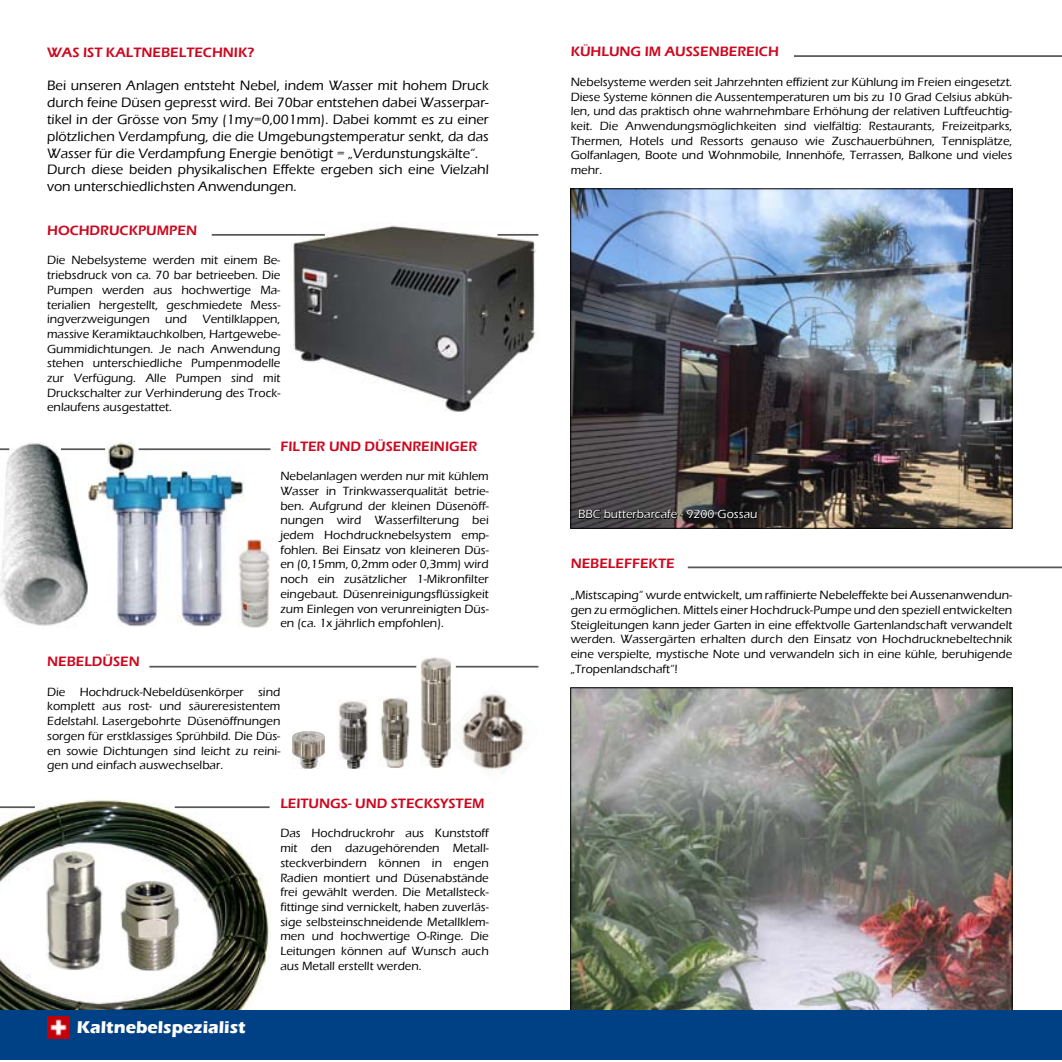
<style>
.page{position:relative;width:1062px;height:1062px;background:#fff}
.page>*{position:absolute;margin:0;border:0;box-sizing:border-box;transform-origin:0 0}
.t1{font:700 17.5px "Eras ITC";color:#fff}
.t2{font:500 14px/16.8px "Eras ITC";color:#000}
.t3{font:600 14px "Eras ITC";color:#cd071e}
.t4{font:500 12.25px/14.7px "Eras ITC";color:#000;text-align:justify}
.t5{font:500 12.25px "Eras ITC";color:#fff}
</style>
<div class="page">
<hr style="left:794px;top:55px;width:268px;height:2px;background:#58585a">
<hr style="left:688px;top:566px;width:374px;height:2px;background:#58585a">
<img style="left:572px;top:689px;width:438px;height:320px">
<img style="left:572px;top:191px;width:438px;height:335px">
<div style="left:570px;top:189px;width:442px;height:339px;border:1px solid #000"></div>
<div style="left:531px;top:1009px;width:531px;height:50px;background:#004186"></div>
<svg style="left:578px;top:509px;width:179px;height:10px;background:#1f1e1f"></svg>
<img style="left:0;top:799px;width:269px;height:210px">
<img style="left:45px;top:849px;width:59px;height:121px">
<img style="left:453px;top:694px;width:74px;height:80px">
<img style="left:291px;top:225px;width:245px;height:186px">
<hr style="left:212px;top:234px;width:113px;height:2px;background:#58585a">
<img style="left:0;top:441px;width:245px;height:186px">
<img style="left:238px;top:539px;width:32px;height:89px">
<img style="left:421px;top:657px;width:30px;height:111px">
<img style="left:292px;top:731px;width:33px;height:37px">
<hr style="left:149px;top:666px;width:267px;height:1px;background:#58585a">
<hr style="left:0;top:806px;width:35px;height:2px;background:#58585a">
<hr style="left:497px;top:234px;width:41px;height:2px;background:#58585a">
<svg style="left:0;top:448px;width:9px;height:2px"></svg>
<hr style="left:61px;top:448px;width:44px;height:2px;background:#58585a">
<hr style="left:139px;top:448px;width:131px;height:2px;background:#58585a">
<img style="left:337px;top:699px;width:31px;height:69px">
<img style="left:380px;top:697px;width:30px;height:71px">
<hr style="left:456px;top:666px;width:82px;height:1px;background:#58585a">
<img style="left:120px;top:880px;width:60px;height:90px">
<hr style="left:175px;top:806px;width:95px;height:2px;background:#58585a">
<div style="left:0;top:1009px;width:538px;height:50px;background:#004186"></div>
<img style="left:47px;top:1016px;width:22px;height:22px">
<p class="t3" style="left:47px;top:44px;width:209px">WAS IST KALTNEBELTECHNIK?</p>
<p class="t2" style="left:47px;top:77px;width:443px">Bei unseren Anlagen entsteht Nebel, indem Wasser mit hohem Druck durch feine Düsen gepresst wird. Bei 70bar entstehen dabei Wasserpar&shy;tikel in der Grösse von 5my (1my=0,001mm). Dabei kommt es zu einer plötzlichen Verdampfung, die die Umgebungstemperatur senkt, da das Wasser für die Verdampfung Energie benötigt = „Verdunstungskälte“.<br>Durch diese beiden physikalischen Effekte ergeben sich eine Vielzahl von unterschiedlichsten Anwendungen.</p>
<p class="t3" style="left:47px;top:222px;width:151px">HOCHDRUCKPUMPEN</p>
<p class="t4" style="left:47px;top:253px;width:235px">Die Nebelsysteme werden mit einem Be&shy;triebsdruck von ca. 70 bar betrieeben. Die Pumpen werden aus hochwertige Ma&shy;terialien hergestellt, geschmiedete Mess&shy;ingverzweigungen</p>
<p class="t4" style="left:47px;top:312px;width:235px;text-indent:155px">Ventilklappen, massive Keramiktauchkolben, Hartgewebe-Gummidichtungen. Je nach Anwendung stehen unterschiedliche Pumpenmodelle zur Verfügung. Alle Pumpen sind mit Druckschalter zur Verhinderung des Trock&shy;enlaufens ausgestattet.</p>
<p class="t4" style="left:165px;top:312px;width:23px">und</p>
<p class="t3" style="left:280px;top:438px;width:198px">FILTER UND DÜSENREINIGER</p>
<p class="t4" style="left:280px;top:469px;width:210px">Nebelanlagen werden nur mit kühlem Wasser in Trinkwasserqualität betrie&shy;ben. Aufgrund der kleinen Düsenöff&shy;nungen wird Wasserfilterung bei jedem Hochdrucknebelsystem emp&shy;fohlen. Bei Einsatz von kleineren Düs&shy;en (0,15mm, 0,2mm oder 0,3mm) wird noch ein zusätzlicher 1-Mikronfilter eingebaut. Düsenreinigungsflüssigkeit zum Einlegen von verunreinigten Düs&shy;en (ca. 1x jährlich empfohlen).</p>
<p class="t3" style="left:47px;top:653px;width:94px">NEBELDÜSEN</p>
<p class="t4" style="left:47px;top:684px;width:235px">Die Hochdruck-Nebeldüsenkörper sind komplett aus rost- und säureresistentem Edelstahl. Lasergebohrte Düsenöffnungen sorgen für erstklassiges Sprühbild. Die Düs&shy;en sowie Dichtungen sind leicht zu reini&shy;gen und einfach auswechselbar.</p>
<p class="t1" style="left:77px;top:1017px;width:170px">Kaltnebelspezialist</p>
<p class="t3" style="left:280px;top:795px;width:206px">LEITUNGS- UND STECKSYSTEM</p>
<p class="t4" style="left:280px;top:826px;width:210px">Das Hochdruckrohr aus Kunststoff mit den dazugehörenden Metall&shy;steckverbindern können in engen Radien montiert und Düsenabstände frei gewählt werden. Die Metallsteck&shy;fittinge sind vernickelt, haben zuverläs&shy;sige selbsteinschneidende Metallklem&shy;men und hochwertige O-Ringe. Die Leitungen können auf Wunsch auch aus Metall erstellt werden.</p>
<p class="t3" style="left:570px;top:44px;width:210px">KÜHLUNG IM AUSSENBEREICH</p>
<p class="t4" style="left:570px;top:75px;width:443px">Nebelsysteme werden seit Jahrzehnten effizient zur Kühlung im Freien eingesetzt.<br>Diese Systeme können die Aussentemperaturen um bis zu 10 Grad Celsius abküh&shy;len, und das praktisch ohne wahrnehmbare Erhöhung der relativen Luftfeuchtig&shy;keit. Die Anwendungsmöglichkeiten sind vielfältig: Restaurants, Freizeitparks, Thermen, Hotels und Ressorts genauso wie Zuschauerbühnen, Tennisplätze, Golfanlagen, Boote und Wohnmobile, Innenhöfe, Terrassen, Balkone und vieles mehr.</p>
<p class="t5" style="left:578px;top:507px;width:181px">BBC butterbarcafe - 9200 Gossau</p>
<p class="t3" style="left:570px;top:555px;width:105px">NEBELEFFEKTE</p>
<p class="t4" style="left:570px;top:588px;width:443px">„Mistscaping“ wurde entwickelt, um raffinierte Nebeleffekte bei Aussenanwendun&shy;gen zu ermöglichen. Mittels einer Hochdruck-Pumpe und den speziell entwickelten Steigleitungen kann jeder Garten in eine effektvolle Gartenlandschaft verwandelt werden. Wassergärten erhalten durch den Einsatz von Hochdrucknebeltechnik eine verspielte, mystische Note und verwandeln sich in eine kühle, beruhigende „Tropenlandschaft“!</p>
</div>
